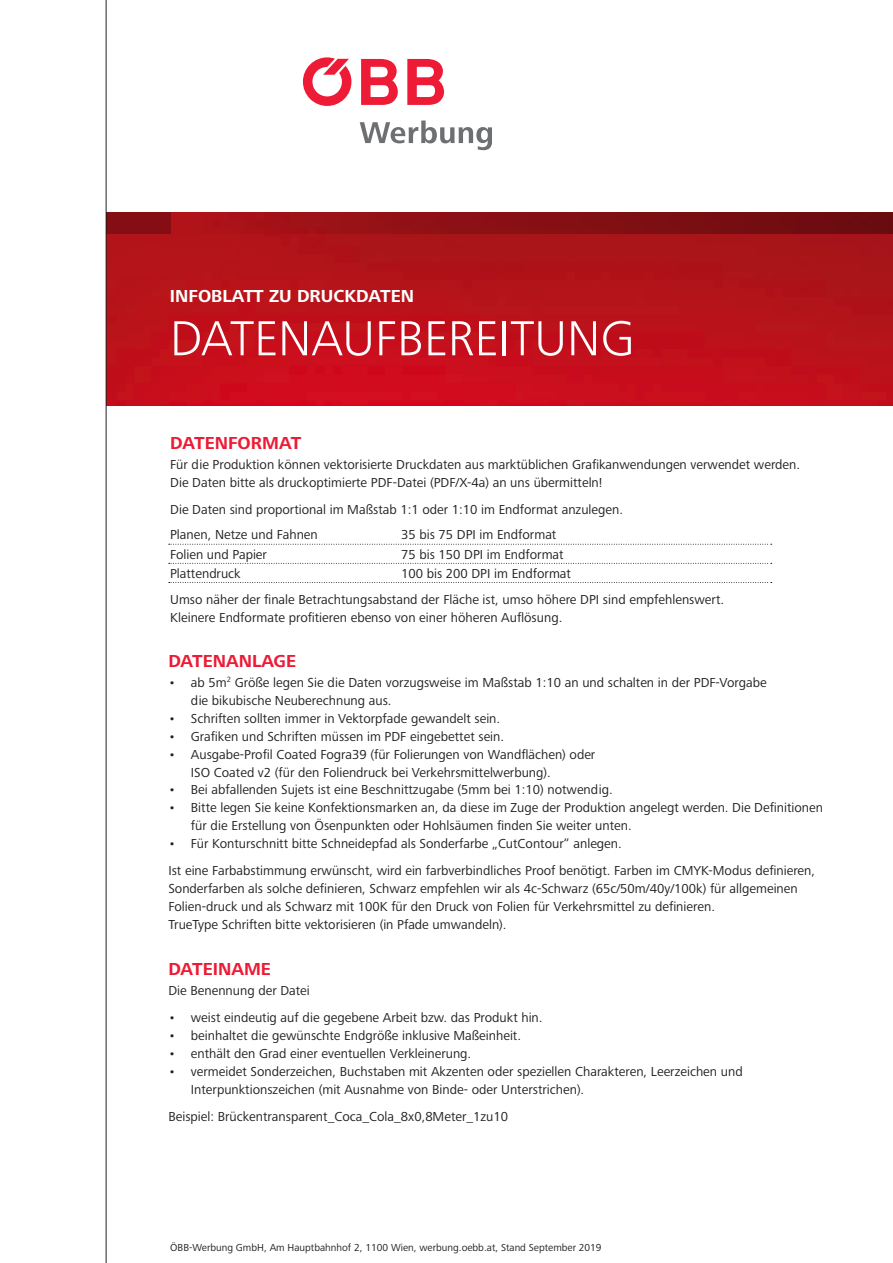
<style>
.page{position:relative;width:893px;height:1263px;background:#fff}
.page>*{position:absolute;margin:0;border:0;box-sizing:border-box;transform-origin:0 0}
.t1{font:300 51px "Frutiger Next Pro";color:#fff}
.t2{font:700 18px "Frutiger Next Pro";color:#ed1b35}
.t3{font:700 18px "Frutiger Next Pro";color:#fff}
.t4{font:13.5px/18px "Frutiger Next Pro";color:#231f20}
.t5{font:10.5px "Frutiger Next Pro";color:#231f20}
</style>
<div class="page">
<img style="left:107px;top:234px;width:786px;height:171px">
<svg style="left:407px;top:59px;width:37px;height:46px"></svg>
<svg style="left:361px;top:59px;width:37px;height:46px"></svg>
<svg style="left:303px;top:57px;width:48px;height:49px"></svg>
<svg style="left:360px;top:121px;width:132px;height:29px"></svg>
<hr style="left:106px;top:0;width:1px;height:1263px;background:#231f20">
<div style="left:106px;top:213px;width:64px;height:21px;background:#840e13"></div>
<div style="left:170px;top:213px;width:723px;height:21px;background:linear-gradient(to right,#ad1319,#650c0f)"></div>
<svg style="left:169px;top:544px;width:603px;height:1px"></svg>
<svg style="left:169px;top:563px;width:603px;height:1px"></svg>
<svg style="left:169px;top:582px;width:603px;height:1px"></svg>
<h2 class="t3" style="left:170px;top:286px;width:246px">INFOBLATT ZU DRUCKDATEN</h2>
<h1 class="t1" style="left:170px;top:309px;width:466px">DATENAUFBEREITUNG</h1>
<h2 class="t2" style="left:170px;top:433px;width:133px">DATENFORMAT</h2>
<p class="t4" style="left:170px;top:455px;width:631px">Für die Produktion können vektorisierte Druckdaten aus marktüblichen Grafikanwendungen verwendet werden.<br>Die Daten bitte als druckoptimierte PDF-Datei (PDF/X-4a) an uns übermitteln!</p>
<p class="t4" style="left:170px;top:500px;width:454px">Die Daten sind proportional im Maßstab 1:1 oder 1:10 im Endformat anzulegen.</p>
<p class="t4" style="left:170px;top:526px;width:149px">Planen, Netze und Fahnen</p>
<p class="t4" style="left:401px;top:526px;width:157px">35 bis 75 DPI im Endformat</p>
<p class="t4" style="left:170px;top:545px;width:98px">Folien und Papier</p>
<p class="t4" style="left:401px;top:545px;width:164px">75 bis 150 DPI im Endformat</p>
<p class="t4" style="left:170px;top:565px;width:72px">Plattendruck</p>
<p class="t4" style="left:170px;top:561px;width:555px;line-height:25.7px;text-indent:231px">100 bis 200 DPI im Endformat<br>Umso näher der finale Betrachtungsabstand der Fläche ist, umso höhere DPI sind empfehlenswert.</p>
<p class="t4" style="left:170px;top:609px;width:394px">Kleinere Endformate profitieren ebenso von einer höheren Auflösung.</p>
<h2 class="t2" style="left:168px;top:651px;width:129px">DATENANLAGE</h2>
<p class="t4" style="left:191px;top:673px;width:577px;text-indent:-22px">• ab 5m<sup>2</sup> Größe legen Sie die Daten vorzugsweise im Maßstab 1:10 an und schalten in der PDF-Vorgabe die bikubische Neuberechnung aus.</p>
<p class="t4" style="left:168px;top:709px;width:333px">• Schriften sollten immer in Vektorpfade gewandelt sein.</p>
<p class="t4" style="left:168px;top:727px;width:337px">• Grafiken und Schriften müssen im PDF eingebettet sein.</p>
<p class="t4" style="left:191px;top:745px;width:406px;text-indent:-23px">• Ausgabe-Profil Coated Fogra39 (für Folierungen von Wandflächen) oder<br>ISO Coated v2 (für den Foliendruck bei Verkehrsmittelwerbung).</p>
<p class="t4" style="left:168px;top:781px;width:446px">• Bei abfallenden Sujets ist eine Beschnittzugabe (5mm bei 1:10) notwendig.</p>
<p class="t4" style="left:191px;top:799px;width:634px;text-indent:-23px">• Bitte legen Sie keine Konfektionsmarken an, da diese im Zuge der Produktion angelegt werden. Die Definitionen für die Erstellung von Ösenpunkten oder Hohlsäumen finden Sie weiter unten.</p>
<p class="t4" style="left:168px;top:835px;width:455px">• Für Konturschnitt bitte Schneidepfad als Sonderfarbe „CutContour“ anlegen.</p>
<p class="t4" style="left:168px;top:862px;width:648px">Ist eine Farbabstimmung erwünscht, wird ein farbverbindliches Proof benötigt. Farben im CMYK-Modus definieren, Sonderfarben als solche definieren, Schwarz empfehlen wir als 4c-Schwarz (65c/50m/40y/100k) für allgemeinen Folien-druck und als Schwarz mit 100K für den Druck von Folien für Verkehrsmittel zu definieren.<br>TrueType Schriften bitte vektorisieren (in Pfade umwandeln).</p>
<h2 class="t2" style="left:168px;top:958px;width:104px">DATEINAME</h2>
<p class="t4" style="left:168px;top:981px;width:143px">Die Benennung der Datei</p>
<p class="t4" style="left:168px;top:1008px;width:376px">• weist eindeutig auf die gegebene Arbeit bzw. das Produkt hin.</p>
<p class="t4" style="left:168px;top:1026px;width:354px">• beinhaltet die gewünschte Endgröße inklusive Maßeinheit.</p>
<p class="t4" style="left:168px;top:1044px;width:304px">• enthält den Grad einer eventuellen Verkleinerung.</p>
<p class="t4" style="left:191px;top:1062px;width:553px;text-indent:-23px">• vermeidet Sonderzeichen, Buchstaben mit Akzenten oder speziellen Charakteren, Leerzeichen und<br>Interpunktionszeichen (mit Ausnahme von Binde- oder Unterstrichen).</p>
<p class="t4" style="left:168px;top:1107px;width:341px">Beispiel: Brückentransparent_Coca_Cola_8x0,8Meter_1zu10</p>
<p class="t5" style="left:170px;top:1241px;width:433px">ÖBB-Werbung GmbH, Am Hauptbahnhof 2, 1100 Wien, werbung.oebb.at, Stand September 2019</p>
</div>
